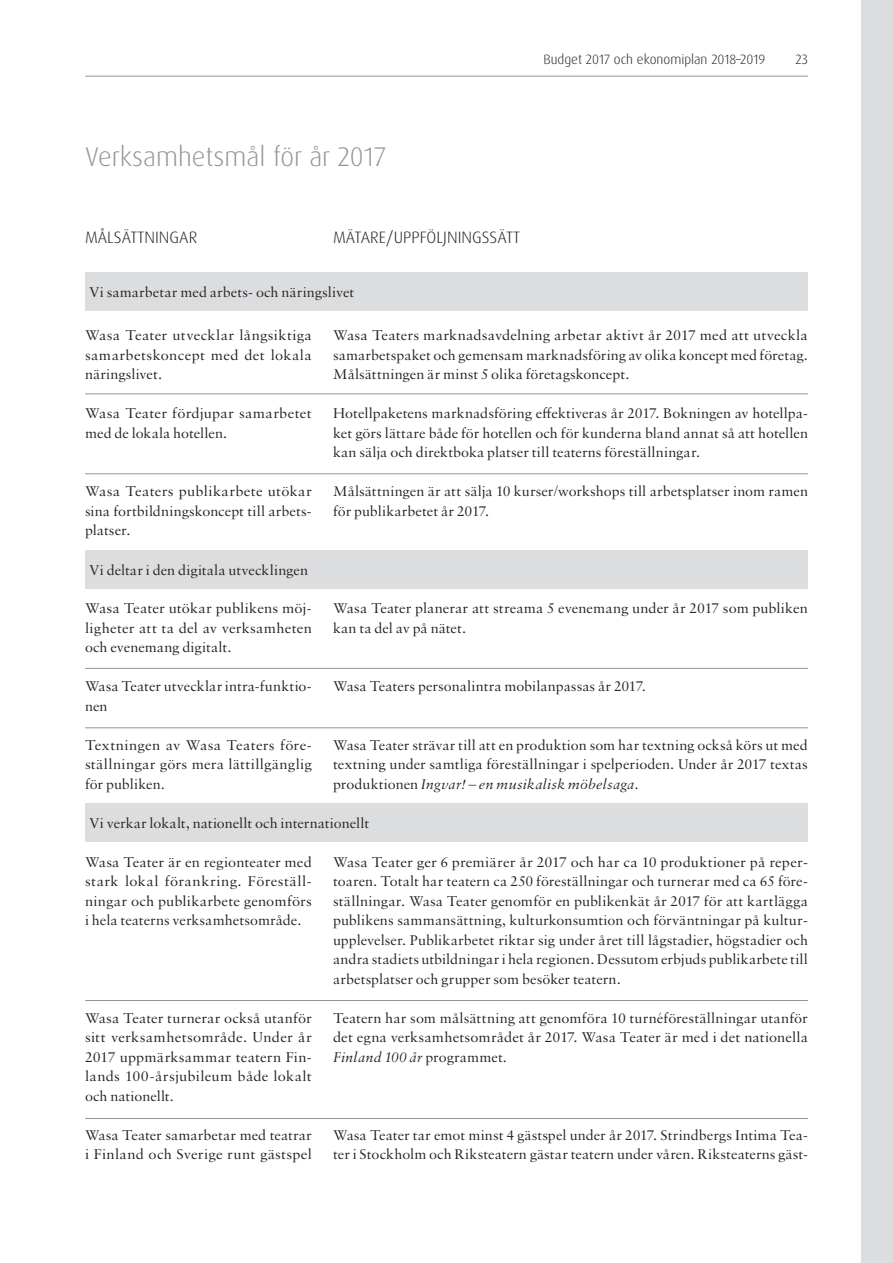
<style>
.page{position:relative;width:893px;height:1263px;background:#fff}
.page>*{position:absolute;margin:0;border:0;box-sizing:border-box;transform-origin:0 0}
.t1{font:300 27px "Dax Pro";color:#939598}
.t2{font:300 16.5px "Dax Pro";color:#231f20}
.t3{font:15px/19.5px "Sabon MT Pro";letter-spacing:.01em;color:#231f20;text-align:justify}
.t4{font:300 13.5px "Dax Pro";color:#231f20}
.s1{font-style:italic}
</style>
<div class="page">
<hr style="left:85px;top:76px;width:723px;height:1px;background:#939598">
<div style="left:861px;top:0;width:32px;height:1263px;background:#dcdddf"></div>
<div style="left:85px;top:272px;width:723px;height:39px;background:#dcdddf"></div>
<div style="left:85px;top:550px;width:723px;height:39px;background:#dcdddf"></div>
<div style="left:85px;top:803px;width:723px;height:39px;background:#dcdddf"></div>
<hr style="left:85px;top:393px;width:723px;height:1px;background:#939598">
<hr style="left:85px;top:668px;width:723px;height:1px;background:#939598">
<hr style="left:85px;top:727px;width:723px;height:1px;background:#939598">
<hr style="left:85px;top:1000px;width:723px;height:1px;background:#939598">
<hr style="left:85px;top:1118px;width:723px;height:1px;background:#939598">
<hr style="left:85px;top:473px;width:723px;height:1px;background:#939598">
<p class="t4" style="left:544px;top:50px;width:223px">Budget 2017 och ekonomiplan 2018–2019</p>
<p class="t4" style="left:795px;top:50px;width:14px">23</p>
<h1 class="t1" style="left:85px;top:139px;width:303px">Verksamhetsmål för år 2017</h1>
<p class="t2" style="left:85px;top:226px;width:114px">MÅLSÄTTNINGAR</p>
<p class="t2" style="left:333px;top:226px;width:189px">MÄTARE/UPPFÖLJNINGSSÄTT</p>
<p class="t3" style="left:89px;top:282px;width:267px">Vi samarbetar med arbets- och näringslivet</p>
<p class="t3" style="left:85px;top:325px;width:228px">Wasa Teater utvecklar långsiktiga samarbetskoncept med det lokala näringslivet.</p>
<p class="t3" style="left:85px;top:403px;width:228px">Wasa Teater fördjupar samarbetet med de lokala hotellen.</p>
<p class="t3" style="left:85px;top:481px;width:228px">Wasa Teaters publikarbete utökar sina fortbildningskoncept till arbets&shy;platser.</p>
<p class="t3" style="left:89px;top:560px;width:220px">Vi deltar i den digitala utvecklingen</p>
<p class="t3" style="left:85px;top:598px;width:228px">Wasa Teater utökar publikens möj&shy;ligheter att ta del av verksamheten och evenemang digitalt.</p>
<p class="t3" style="left:85px;top:676px;width:228px">Wasa Teater utvecklar intra-funktio&shy;nen</p>
<p class="t3" style="left:85px;top:735px;width:228px">Textningen av Wasa Teaters före&shy;ställningar görs mera lättillgänglig för publiken.</p>
<p class="t3" style="left:333px;top:325px;width:476px">Wasa Teaters marknadsavdelning arbetar aktivt år 2017 med att utveckla samarbetspaket och gemensam marknadsföring av olika koncept med företag.<br>Målsättningen är minst 5 olika företagskoncept.</p>
<p class="t3" style="left:333px;top:403px;width:476px">Hotellpaketens marknadsföring effektiveras år 2017. Bokningen av hotellpa&shy;ket görs lättare både för hotellen och för kunderna bland annat så att hotellen kan sälja och direktboka platser till teaterns föreställningar.</p>
<p class="t3" style="left:333px;top:481px;width:476px">Målsättningen är att sälja 10 kurser/workshops till arbetsplatser inom ramen för publikarbetet år 2017.</p>
<p class="t3" style="left:333px;top:598px;width:476px">Wasa Teater planerar att streama 5 evenemang under år 2017 som publiken kan ta del av på nätet.</p>
<p class="t3" style="left:333px;top:676px;width:314px">Wasa Teaters personalintra mobilanpassas år 2017.</p>
<p class="t3" style="left:333px;top:735px;width:476px">Wasa Teater strävar till att en produktion som har textning också körs ut med textning under samtliga föreställningar i spelperioden. Under år 2017 textas produktionen <span class="s1">Ingvar! – en musikalisk möbelsaga.</span></p>
<p class="t3" style="left:89px;top:813px;width:281px">Vi verkar lokalt, nationellt och internationellt</p>
<p class="t3" style="left:85px;top:852px;width:228px">Wasa Teater är en regionteater med stark lokal förankring. Föreställ&shy;ningar och publikarbete genomförs i hela teaterns verksamhetsområde.</p>
<p class="t3" style="left:85px;top:1008px;width:228px">Wasa Teater turnerar också utanför sitt verksamhetsområde. Under år 2017 uppmärksammar teatern Fin&shy;lands 100-årsjubileum både lokalt och nationellt.</p>
<p class="t3" style="left:85px;top:1125px;width:228px">Wasa Teater samarbetar med teatrar i Finland och Sverige runt gästspel</p>
<p class="t3" style="left:333px;top:852px;width:476px">Wasa Teater ger 6 premiärer år 2017 och har ca 10 produktioner på reper&shy;toaren. Totalt har teatern ca 250 föreställningar och turnerar med ca 65 före&shy;ställningar. Wasa Teater genomför en publikenkät år 2017 för att kartlägga publikens sammansättning, kulturkonsumtion och förväntningar på kultur&shy;upplevelser. Publikarbetet riktar sig under året till lågstadier, högstadier och andra stadiets utbildningar i hela regionen. Dessutom erbjuds publikarbete till arbetsplatser och grupper som besöker teatern.</p>
<p class="t3" style="left:333px;top:1008px;width:476px">Teatern har som målsättning att genomföra 10 turnéföreställningar utanför det egna verksamhetsområdet år 2017. Wasa Teater är med i det nationella <span class="s1">Finland 100 år</span> programmet.</p>
<p class="t3" style="left:333px;top:1125px;width:476px">Wasa Teater tar emot minst 4 gästspel under år 2017. Strindbergs Intima Tea&shy;ter i Stockholm och Riksteatern gästar teatern under våren. Riksteaterns gäst-</p>
</div>
